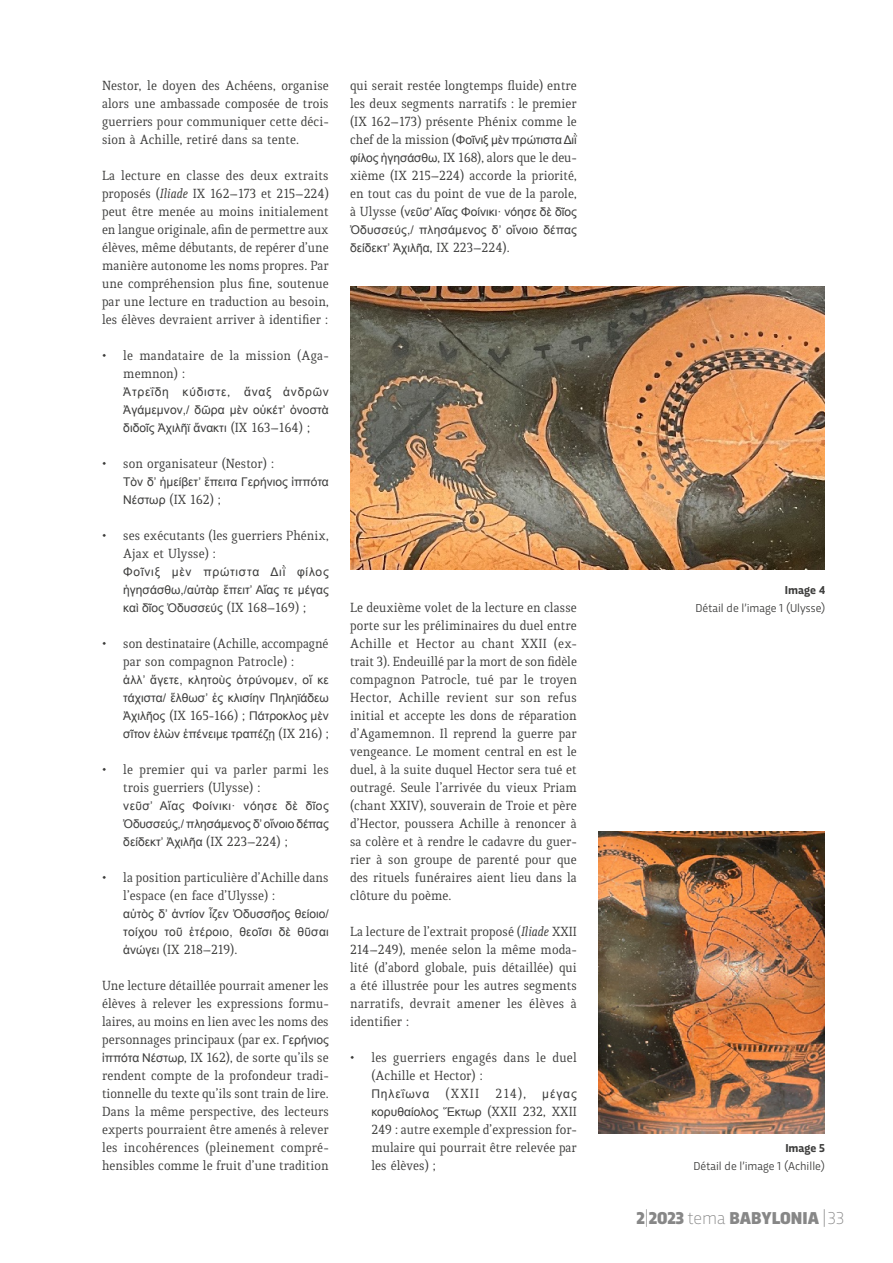
<style>
.page{position:relative;width:893px;height:1263px;background:#fff}
.page>*{position:absolute;margin:0;border:0;box-sizing:border-box;transform-origin:0 0}
.t1{font:900 18px "Trasandina";color:#878787}
.t2{font:14.25px/18px "Quiroga Serif Pro";color:#3c3c3b;text-align:justify}
.t3{font:12px/18px "Arial";color:#3c3c3b;text-align:justify}
.t4{font:12px "Trasandina";color:#3c3c3b}
.t5{font:700 12px "Trasandina";color:#3c3c3b}
.s1{font-style:italic}
.s2{font-family:"Quiroga Serif Pro";font-size:14.25px}
.s3{font-family:"Arial";font-size:12px}
.s4{font-weight:200}
</style>
<div class="page">
<img style="left:350px;top:287px;width:475px;height:283px">
<img style="left:598px;top:831px;width:227px;height:302px">
<p class="t2" style="left:102px;top:77px;width:228px">Nestor, le doyen des Achéens, organise alors une ambassade composée de trois guerriers pour communiquer cette déci&shy;sion à Achille, retiré dans sa tente.</p>
<p class="t2" style="left:102px;top:167px;width:228px">La lecture en classe des deux extraits proposés (<span class="s1">Iliade</span> IX 162–173 et 215–224) peut être menée au moins initialement en langue originale, afin de permettre aux élèves, même débutants, de repérer d’une manière autonome les noms propres. Par une compréhension plus fine, soutenue par une lecture en traduction au besoin, les élèves devraient arriver à identifier :</p>
<p class="t2" style="left:123px;top:347px;width:207px;text-indent:-21px">• le mandataire de la mission (Aga&shy;memnon) :</p>
<p class="t3" style="left:123px;top:383px;width:207px">Ἀτρεΐδη κύδιστε<span class="s2">,</span> ἄναξ ἀνδρῶν Ἀγάμεμνον,/ δῶρα μὲν οὐκέτ’ ὀνοστὰ διδοῖς Ἀχιλῆϊ ἄνακτι <span class="s2">(IX 163–164) ;</span></p>
<p class="t2" style="left:102px;top:455px;width:173px">• son organisateur (Nestor) :</p>
<p class="t3" style="left:123px;top:473px;width:207px">Τὸν δ’ ἠμείβετ’ ἔπειτα Γερήνιος ἱππότα</p>
<p class="t2" style="left:123px;top:491px;width:99px"><span class="s3">Νέστωρ</span> (IX 162) ;</p>
<p class="t2" style="left:123px;top:527px;width:207px;text-indent:-21px">• ses exécutants (les guerriers Phénix,<br>Ajax et Ulysse) :</p>
<p class="t3" style="left:123px;top:563px;width:207px">Φοῖνιξ μὲν πρώτιστα Διῒ φίλος ἡγησάσθω,/αὐτὰρ ἔπειτ’ Αἴας τε μέγας καὶ δῖος Ὀδυσσεύς <span class="s2">(IX 168–169) ;</span></p>
<p class="t2" style="left:123px;top:635px;width:207px;text-indent:-21px">• son destinataire (Achille, accompagné par son compagnon Patrocle) :</p>
<p class="t3" style="left:123px;top:671px;width:207px">ἀλλ’ ἄγετε, κλητοὺς ὀτρύνομεν, οἵ κε τάχιστα/ ἔλθωσ’ ἐς κλισίην Πηληϊάδεω Ἀχιλῆος <span class="s2">(IX 165-166) ;</span> Πάτροκλος μὲν σῖτον ἑλὼν ἐπένειμε τραπέζῃ <span class="s2">(IX 216) ;</span></p>
<p class="t2" style="left:123px;top:761px;width:207px;text-indent:-21px">• le premier qui va parler parmi les trois guerriers (Ulysse) :</p>
<p class="t3" style="left:123px;top:797px;width:207px">νεῦσ’ Αἴας Φοίνικι· νόησε δὲ δῖος Ὀδυσσεύς,/ πλησάμενος δ’ οἴνοιο δέπας δείδεκτ’ Ἀχιλῆα <span class="s2">(IX 223–224) ;</span></p>
<p class="t2" style="left:123px;top:869px;width:207px;text-indent:-21px">• la position particulière d’Achille dans l’espace (en face d’Ulysse) :</p>
<p class="t3" style="left:123px;top:905px;width:207px">αὐτὸς δ’ ἀντίον ἷζεν Ὀδυσσῆος θείοιο/ τοίχου τοῦ ἑτέροιο, θεοῖσι δὲ θῦσαι</p>
<p class="t2" style="left:123px;top:941px;width:116px"><span class="s3">ἀνώγει</span> (IX 218–219).</p>
<p class="t2" style="left:102px;top:977px;width:228px">Une lecture détaillée pourrait amener les élèves à relever les expressions formu&shy;laires, au moins en lien avec les noms des personnages principaux (par ex. <span class="s3">Γερήνιος ἱππότα Νέστωρ</span>, IX 162), de sorte qu’ils se rendent compte de la profondeur tradi&shy;tionnelle du texte qu’ils sont train de lire.<br>Dans la même perspective, des lecteurs experts pourraient être amenés à relever les incohérences (pleinement compré&shy;hensibles comme le fruit d’une tradition</p>
<p class="t2" style="left:350px;top:77px;width:228px">qui serait restée longtemps fluide) entre les deux segments narratifs : le premier (IX 162–173) présente Phénix comme le</p>
<p class="t3" style="left:350px;top:131px;width:228px"><span class="s2">chef de la mission (</span>Φοῖνιξ μὲν πρώτιστα Διῒ</p>
<p class="t2" style="left:350px;top:149px;width:228px"><span class="s3">φίλος ἡγησάσθω</span>, IX 168), alors que le deu&shy;xième (IX 215–224) accorde la priorité, en tout cas du point de vue de la parole,</p>
<p class="t3" style="left:350px;top:203px;width:228px"><span class="s2">à Ulysse (</span>νεῦσ’ Αἴας Φοίνικι· νόησε δὲ δῖος Ὀδυσσεύς,/ πλησάμενος δ’ οἴνοιο δέπας δείδεκτ’ Ἀχιλῆα<span class="s2">, IX 223–224).</span></p>
<p class="t2" style="left:350px;top:599px;width:228px">Le deuxième volet de la lecture en classe porte sur les préliminaires du duel entre Achille et Hector au chant XXII (ex&shy;trait 3). Endeuillé par la mort de son fidèle compagnon Patrocle, tué par le troyen Hector, Achille revient sur son refus initial et accepte les dons de réparation d’Agamemnon. Il reprend la guerre par vengeance. Le moment central en est le duel, à la suite duquel Hector sera tué et outragé. Seule l’arrivée du vieux Priam (chant XXIV), souverain de Troie et père d’Hector, poussera Achille à renoncer à sa colère et à rendre le cadavre du guer&shy;rier à son groupe de parenté pour que des rituels funéraires aient lieu dans la clôture du poème.</p>
<p class="t2" style="left:350px;top:923px;width:228px">La lecture de l’extrait proposé (<span class="s1">Iliade</span> XXII 214–249), menée selon la même moda&shy;lité (d’abord globale, puis détaillée) qui a été illustrée pour les autres segments narratifs, devrait amener les élèves à identifier :</p>
<p class="t2" style="left:371px;top:1049px;width:207px;text-indent:-21px">• les guerriers engagés dans le duel (Achille et Hector) :</p>
<p class="t3" style="left:371px;top:1085px;width:207px">Πηλεΐωνα <span class="s2">(XXII 214),</span> μέγας κορυθαίολος Ἕκτωρ <span class="s2">(XXII 232, XXII</span></p>
<p class="t2" style="left:371px;top:1121px;width:207px">249 : autre exemple d’expression for&shy;mulaire qui pourrait être relevée par les élèves) ;</p>
<p class="t5" style="left:785px;top:581px;width:42px">Image 4</p>
<p class="t4" style="left:696px;top:599px;width:131px">Détail de l’image 1 (Ulysse)</p>
<p class="t5" style="left:785px;top:1139px;width:41px">Image 5</p>
<p class="t4" style="left:694px;top:1157px;width:133px">Détail de l’image 1 (Achille)</p>
<p class="t1" style="left:636px;top:1205px;width:209px">2<span class="s4">|</span>2023 <span class="s4">tema</span> BABYLONIA <span class="s4">| 33</span></p>
</div>
